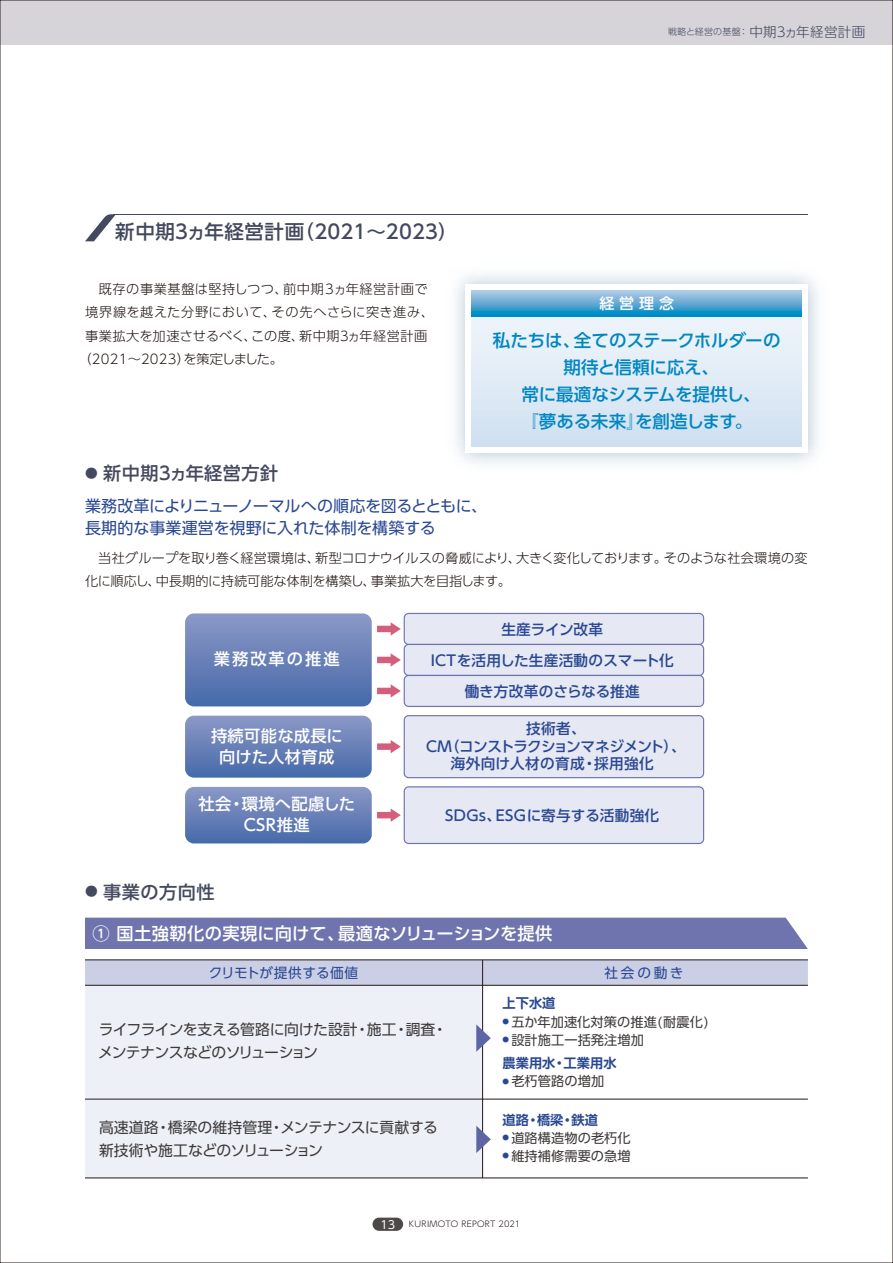
<style>
.page{position:relative;width:893px;height:1263px;background:#fff}
.page>*{position:absolute;margin:0;border:0;box-sizing:border-box;transform-origin:0 0}
.t1{font:500 19.5px "UD Shin Go Pro";letter-spacing:.01em;color:#44495f}
.t2{font:500 18.15px "UD Shin Go Pro";letter-spacing:.025em;color:#44495f}
.t3{font:500 17.55px/27px "UD Shin Go Pro";letter-spacing:-.015em;color:#0086c1;text-align:center}
.t4{font:500 17.25px "UD Shin Go Pro";letter-spacing:.005em;color:#fff}
.t5{font:500 16.2px/21.1px "UD Shin Go Pro";letter-spacing:.02em;color:#fff;text-align:center}
.t6{font:500 16.2px "UD Shin Go Pro";letter-spacing:.12em;color:#fff}
.t7{font:16.05px/22.4px "UD Shin Go Pro";letter-spacing:-.015em;color:#294792}
.t8{font:500 15px "UD Shin Go Pro";color:#fff}
.t9{font:14.85px/23.1px "UD Shin Go Pro";letter-spacing:-.03em;color:#3e3a39}
.t10{font:500 14.7px/31px "UD Shin Go Pro";letter-spacing:.01em;color:#294792;text-align:center}
.t11{font:13.65px "UD Shin Go Pro";letter-spacing:.005em;color:#294792}
.t12{font:13.65px "UD Shin Go Pro";letter-spacing:.045em;color:#294792}
.t13{font:300 13.2px/23.2px "UD Shin Go Pro";letter-spacing:.005em;color:#221815}
.t14{font:13.2px "UD Shin Go Pro";letter-spacing:.005em;color:#3e3a39}
.t15{font:300 13.2px "UD Shin Go Pro";letter-spacing:.025em;color:#221815}
.t16{font:300 13.2px "UD Shin Go Pro";letter-spacing:.045em;color:#221815}
.t17{font:300 13.2px "UD Shin Go Pro";letter-spacing:.04em;color:#221815}
.t18{font:700 13.2px "UD Shin Go Pro De";letter-spacing:.005em;color:#294792}
.t19{font:300 9px "UD Shin Go Pro";letter-spacing:.025em;color:#44495f}
.t20{font:300 8.25px "UD Shin Go Pro";letter-spacing:.025em;color:#221815}
.s1{font-size:13.5px}
.s2{font-size:12.75px}
.s3{font-weight:400;font-size:11.25px;color:#fff}
</style>
<div class="page">
<div style="left:0;top:0;width:893px;height:44px;background:#d6d4d9"></div>
<div style="left:372px;top:1217px;width:31px;height:14px;background:#4c4948;border-radius:7px"></div>
<svg style="left:85px;top:214px;width:31px;height:27px"></svg>
<hr style="left:114px;top:214px;width:694px;height:1px;background:#44495f">
<div style="left:404px;top:613px;width:300px;height:31px;background:#e6e8f3;border-radius:4px"></div>
<div style="left:404px;top:613px;width:300px;height:32px;border:1px solid #7074ae;border-radius:4px"></div>
<div style="left:404px;top:644px;width:300px;height:31px;background:#e6e8f3;border-radius:4px"></div>
<div style="left:404px;top:644px;width:300px;height:32px;border:1px solid #7074ae;border-radius:4px"></div>
<div style="left:404px;top:675px;width:300px;height:31px;background:#e6e8f3;border-radius:4px"></div>
<div style="left:404px;top:675px;width:300px;height:32px;border:1px solid #7074ae;border-radius:4px"></div>
<svg style="left:185px;top:613px;width:216px;height:93px;background:#7d8fbf"></svg>
<div style="left:404px;top:716px;width:300px;height:62px;background:#e6e8f3;border-radius:4px"></div>
<div style="left:404px;top:715px;width:300px;height:63px;border:1px solid #7074ae;border-radius:4px"></div>
<svg style="left:185px;top:716px;width:216px;height:62px;background:#7d90c0"></svg>
<div style="left:404px;top:787px;width:300px;height:56px;background:#e6e8f3;border-radius:4px"></div>
<div style="left:404px;top:786px;width:300px;height:58px;border:1px solid #7074ae;border-radius:4px"></div>
<svg style="left:185px;top:787px;width:216px;height:56px;background:#7c90c0"></svg>
<div style="left:85px;top:960px;width:398px;height:25px;background:#cbcfe6"></div>
<div style="left:85px;top:985px;width:398px;height:193px;background:#eef0f8"></div>
<div style="left:483px;top:960px;width:325px;height:25px;background:#cbcfe6"></div>
<div style="left:85px;top:918px;width:723px;height:31px;background:#7074ae"></div>
<hr style="left:85px;top:960px;width:723px;height:1px;background:#221815">
<hr style="left:85px;top:985px;width:723px;height:1px;background:#221815">
<hr style="left:85px;top:1099px;width:723px;height:1px;background:#221815">
<hr style="left:482px;top:960px;width:1px;height:218px;background:#221815">
<svg style="left:476px;top:1024px;width:15px;height:28px"></svg>
<hr style="left:85px;top:1178px;width:723px;height:1px;background:#221815">
<svg style="left:476px;top:1126px;width:15px;height:27px"></svg>
<div style="left:472px;top:317px;width:329px;height:129px;background:linear-gradient(to bottom,#eff5fb,#d0e1f1)"></div>
<svg style="left:472px;top:291px;width:329px;height:26px;background:#56a7d3"></svg>
<p class="t19" style="left:668px;top:25px;width:198px">戦略と経営の基盤： <span class="s1">中期３ヵ年経営計画</span></p>
<h1 class="t1" style="left:115px;top:216px;width:344px">新中期３ヵ年経営計画（2021～2023）</h1>
<p class="t16" style="left:85px;top:278px;width:344px">　既存の事業基盤は堅持しつつ、前中期3ヵ年経営計画で</p>
<p class="t17" style="left:85px;top:302px;width:350px">境界線を越えた分野において、その先へさらに突き進み、</p>
<p class="t15" style="left:85px;top:325px;width:344px">事業拡大を加速させるべく、この度、新中期３ヵ年経営計画</p>
<p class="t13" style="left:78px;top:347px;width:206px">（2021～2023）を策定しました。</p>
<h2 class="t2" style="left:85px;top:458px;width:195px"><span class="s2">●</span> 新中期３ヵ年経営方針</h2>
<p class="t7" style="left:85px;top:494px;width:404px">業務改革によりニューノーマルへの順応を図るとともに、長期的な事業運営を視野に入れた体制を構築する</p>
<p class="t8" style="left:599px;top:292px;width:76px">経営理念</p>
<h3 class="t3" style="left:493px;top:327px;width:289px">私たちは、全てのステークホルダーの期待と信頼に応え、<br>常に最適なシステムを提供し、<br>『夢ある未来』を創造します。</h3>
<p class="t13" style="left:85px;top:546px;width:724px">　当社グループを取り巻く経営環境は、新型コロナウイルスの脅威により、大きく変化しております。そのような社会環境の変化に順応し、中長期的に持続可能な体制を構築し、事業拡大を目指します。</p>
<p class="t6" style="left:214px;top:646px;width:127px">業務改革の推進</p>
<p class="t10" style="left:431px;top:613px;width:245px">生産ライン改革<br>ICTを活用した生産活動のスマート化働き方改革のさらなる推進</p>
<p class="t5" style="left:211px;top:724px;width:133px">持続可能な成長に向けた人材育成</p>
<p class="t10" style="left:426px;top:719px;width:261px;line-height:17.5px">技術者、<br>CM（コンストラクションマネジメント）、海外向け人材の育成・採用強化</p>
<p class="t5" style="left:199px;top:793px;width:158px">社会・環境へ配慮した<br>CSR推進</p>
<p class="t10" style="left:445px;top:799px;width:215px">SDGs、ESGに寄与する活動強化</p>
<h2 class="t2" style="left:85px;top:877px;width:131px"><span class="s2">●</span> 事業の方向性</h2>
<h3 class="t4" style="left:93px;top:919px;width:461px">① 国土強靭化の実現に向けて、最適なソリューションを提供</h3>
<p class="t11" style="left:209px;top:962px;width:151px">クリモトが提供する価値</p>
<p class="t12" style="left:604px;top:962px;width:81px">社会の動き</p>
<p class="t9" style="left:98px;top:1018px;width:351px">ライフラインを支える管路に向けた設計・施工・調査・メンテナンスなどのソリューション</p>
<p class="t9" style="left:99px;top:1115px;width:341px">高速道路・橋梁の維持管理・メンテナンスに貢献する新技術や施工などのソリューション</p>
<p class="t18" style="left:502px;top:993px;width:54px">上下水道</p>
<p class="t14" style="left:502px;top:1011px;width:208px"><sup>●</sup> 五か年加速化対策の推進(耐震化)</p>
<p class="t14" style="left:502px;top:1029px;width:143px"><sup>●</sup> 設計施工一括発注増加</p>
<p class="t18" style="left:502px;top:1052px;width:116px">農業用水・工業用水</p>
<p class="t14" style="left:502px;top:1070px;width:103px"><sup>●</sup> 老朽管路の増加</p>
<p class="t18" style="left:502px;top:1109px;width:97px">道路・橋梁・鉄道</p>
<p class="t14" style="left:502px;top:1127px;width:130px"><sup>●</sup> 道路構造物の老朽化</p>
<p class="t14" style="left:502px;top:1145px;width:130px"><sup>●</sup> 維持補修需要の急増</p>
<p class="t20" style="left:380px;top:1217px;width:141px"><span class="s3">13</span> KURIMOTO REPORT 2021</p>
</div>
